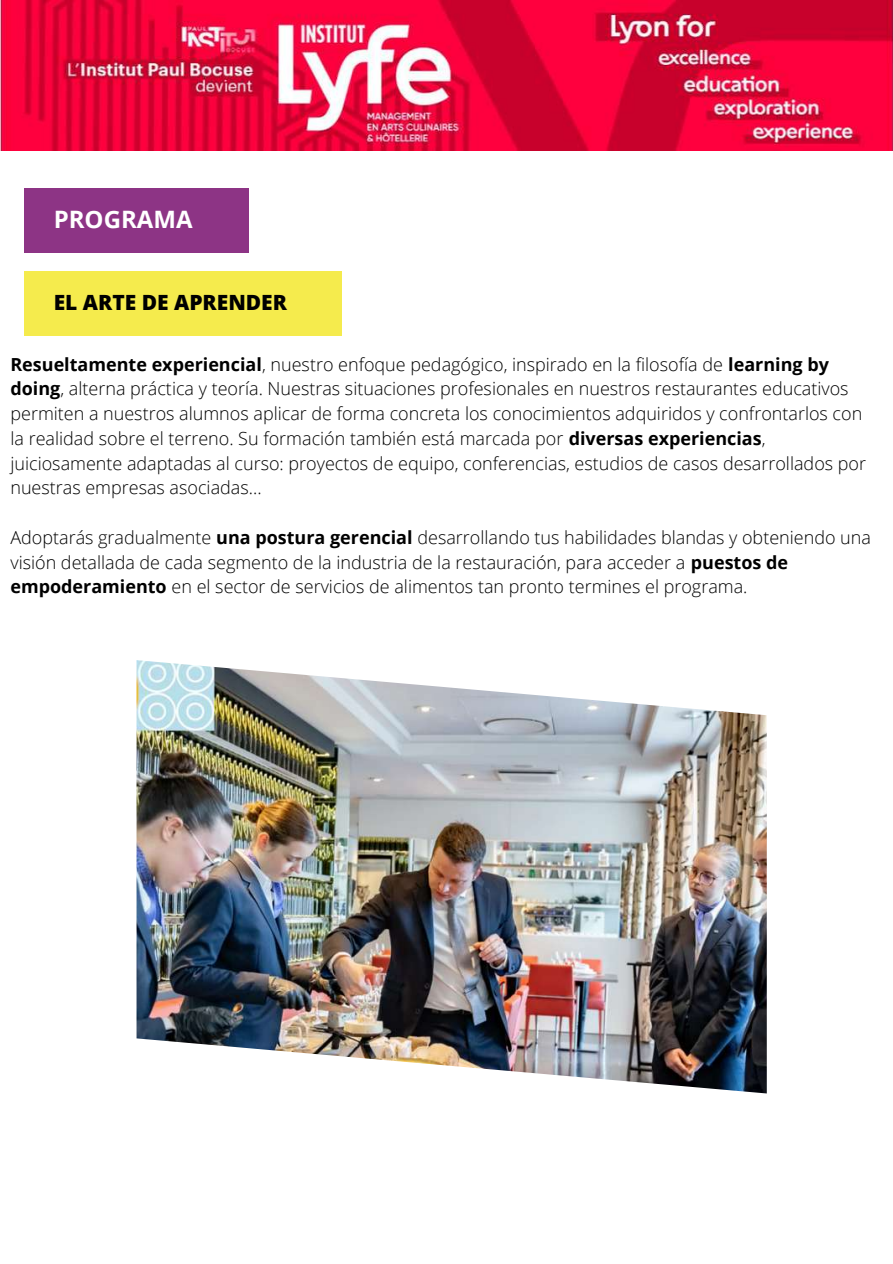
<style>
.page{position:relative;width:893px;height:1264px;background:#fff}
.page>*{position:absolute;margin:0;border:0;box-sizing:border-box;transform-origin:0 0}
.t1{font:700 24px "Open Sans";color:#fff}
.t2{font:800 21px "Open Sans";color:#000}
.t3{font:300 18px/24.8px "Open Sans";color:#000}
.s1{font-weight:700}
</style>
<div class="page">
<img style="left:0;top:0;width:892px;height:151px">
<div style="left:24px;top:188px;width:225px;height:64px;background:#8d3485"></div>
<div style="left:24px;top:271px;width:318px;height:64px;background:#f5eb4d"></div>
<img style="left:136px;top:660px;width:630px;height:433px">
<h1 class="t1" style="left:54px;top:203px;width:140px">PROGRAMA</h1>
<p class="t2" style="left:54px;top:287px;width:235px">EL ARTE DE APRENDER</p>
<p class="t3" style="left:10px;top:351px;width:857px"><span class="s1">Resueltamente experiencial</span>, nuestro enfoque pedagógico, inspirado en la filosofía de <span class="s1">learning by doing</span>, alterna práctica y teoría. Nuestras situaciones profesionales en nuestros restaurantes educativos permiten a nuestros alumnos aplicar de forma concreta los conocimientos adquiridos y confrontarlos con la realidad sobre el terreno. Su formación también está marcada por <span class="s1">diversas experiencias</span>, juiciosamente adaptadas al curso: proyectos de equipo, conferencias, estudios de casos desarrollados por nuestras empresas asociadas...</p>
<p class="t3" style="left:10px;top:524px;width:861px">Adoptarás gradualmente <span class="s1">una postura gerencial</span> desarrollando tus habilidades blandas y obteniendo una visión detallada de cada segmento de la industria de la restauración, para acceder a <span class="s1">puestos de empoderamiento</span> en el sector de servicios de alimentos tan pronto termines el programa.</p>
</div>
